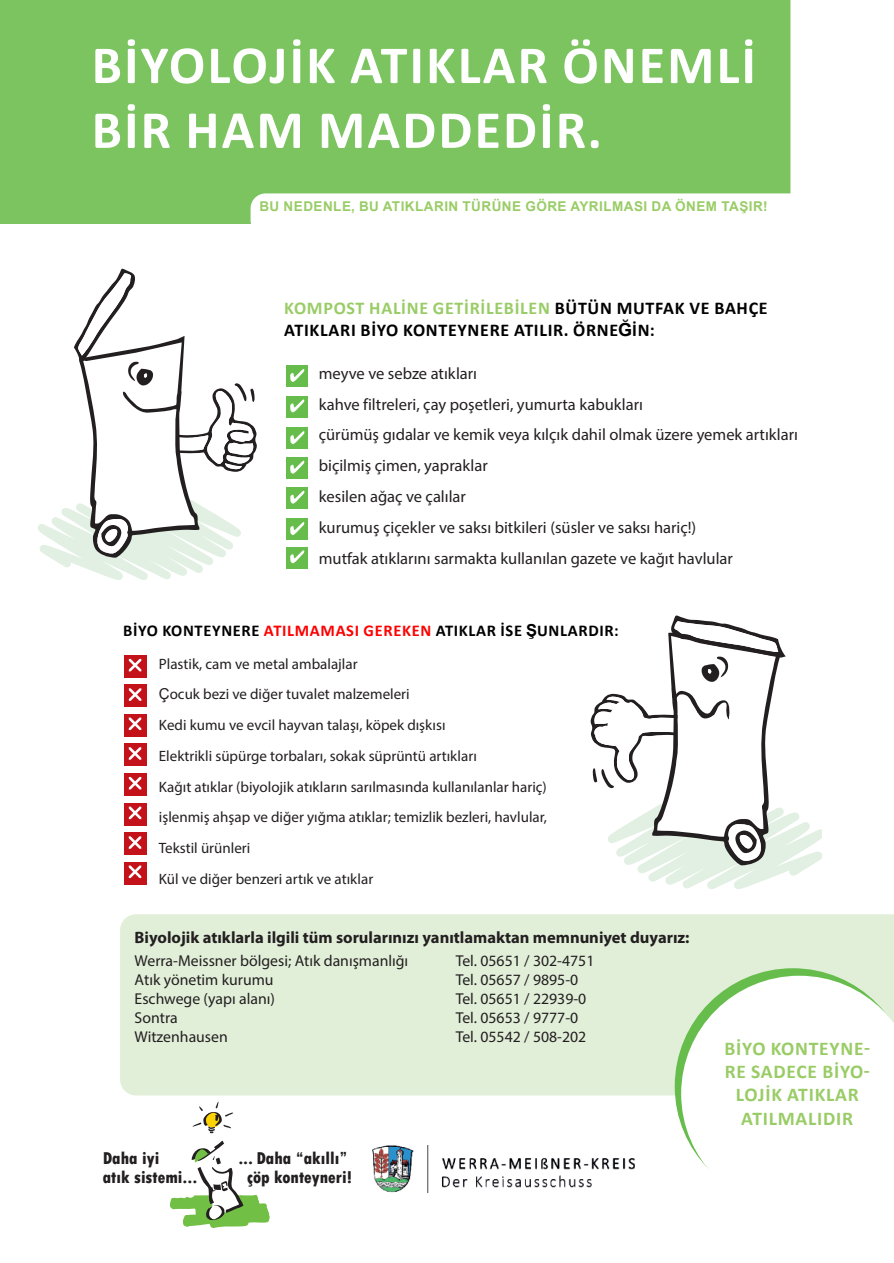
<style>
.page{position:relative;width:894px;height:1263px;background:#fff}
.page>*{position:absolute;margin:0;border:0;box-sizing:border-box;transform-origin:0 0}
.t1{font:700 54px "Calibri";letter-spacing:.04em;color:#fff}
.t2{font:700 19.5px "Calibri";letter-spacing:.04em;color:#9c6}
.t3{font:700 18px/21.6px "Calibri";letter-spacing:.04em;color:#000}
.t4{font:800 condensed 18px "Tw Cen";color:#231f20}
.t5{font:16.5px "Myriad Pro";color:#231f20}
.t6{font:700 16.5px "Myriad Pro";color:#231f20}
.t7{font:700 16.5px "Calibri";letter-spacing:.04em;color:#000}
.t8{font:15.75px/18.9px "Myriad Pro";color:#231f20}
.t9{font:15px "Myriad Pro";color:#231f20}
.t10{font:700 13.5px "Arial";letter-spacing:.035em;color:#9c6}
.s1{color:#9c6}
.s2{font-family:"Arial"}
.s3{color:#f00}
</style>
<div class="page">
<div style="left:120px;top:914px;width:773px;height:181px;background:#e1efd9"></div>
<img style="left:372px;top:1145px;width:262px;height:47px">
<svg style="left:192px;top:1101px;width:41px;height:32px"></svg>
<svg style="left:170px;top:1140px;width:100px;height:88px"></svg>
<div style="left:0;top:0;width:790px;height:224px;background:#7bc460"></div>
<div style="left:250px;top:193px;width:623px;height:42px;background:#fff;border-radius:15px"></div>
<svg style="left:38px;top:268px;width:219px;height:312px"></svg>
<div style="left:286px;top:366px;width:22px;height:21px;background:#67bd4c"></div>
<svg style="left:290px;top:369px;width:14px;height:13px"></svg>
<div style="left:286px;top:396px;width:22px;height:21px;background:#67bd4c"></div>
<svg style="left:290px;top:399px;width:14px;height:13px"></svg>
<div style="left:286px;top:428px;width:22px;height:21px;background:#67bd4c"></div>
<svg style="left:290px;top:431px;width:14px;height:13px"></svg>
<div style="left:286px;top:457px;width:22px;height:21px;background:#67bd4c"></div>
<svg style="left:290px;top:461px;width:14px;height:13px"></svg>
<div style="left:286px;top:487px;width:22px;height:21px;background:#67bd4c"></div>
<svg style="left:290px;top:491px;width:14px;height:12px"></svg>
<div style="left:286px;top:519px;width:22px;height:21px;background:#67bd4c"></div>
<svg style="left:290px;top:522px;width:14px;height:13px"></svg>
<div style="left:286px;top:547px;width:22px;height:21px;background:#67bd4c"></div>
<svg style="left:290px;top:550px;width:14px;height:13px"></svg>
<div style="left:124px;top:655px;width:22px;height:22px;background:#c4121a"></div>
<svg style="left:129px;top:659px;width:12px;height:12px"></svg>
<div style="left:124px;top:684px;width:22px;height:23px;background:#c4121a"></div>
<svg style="left:129px;top:688px;width:12px;height:13px"></svg>
<div style="left:124px;top:714px;width:22px;height:22px;background:#c4121a"></div>
<svg style="left:129px;top:717px;width:12px;height:13px"></svg>
<div style="left:124px;top:743px;width:22px;height:23px;background:#c4121a"></div>
<svg style="left:129px;top:747px;width:12px;height:12px"></svg>
<div style="left:124px;top:773px;width:22px;height:22px;background:#c4121a"></div>
<svg style="left:129px;top:777px;width:12px;height:12px"></svg>
<div style="left:124px;top:803px;width:22px;height:22px;background:#c4121a"></div>
<svg style="left:129px;top:806px;width:12px;height:13px"></svg>
<div style="left:124px;top:832px;width:22px;height:23px;background:#c4121a"></div>
<svg style="left:129px;top:836px;width:12px;height:13px"></svg>
<div style="left:124px;top:862px;width:22px;height:22px;background:#c4121a"></div>
<svg style="left:129px;top:865px;width:12px;height:13px"></svg>
<svg style="left:590px;top:615px;width:231px;height:274px"></svg>
<svg style="left:674px;top:968px;width:219px;height:156px;background:#c2e2b5"></svg>
<svg style="left:681px;top:975px;width:212px;height:194px"></svg>
<p class="t1" style="left:92px;top:27px;width:665px">BIYOLOJIK ATIKLAR ÖNEMLI</p>
<p class="t1" style="left:92px;top:92px;width:511px">BIR HAM MADDEDIR.</p>
<p class="t10" style="left:259px;top:197px;width:509px">BU NEDENLE, BU ATIKLARIN TÜRÜNE GÖRE AYRILMASI DA ÖNEM TAŞIR!</p>
<p class="t3" style="left:284px;top:297px;width:484px"><span class="s1">KOMPOST HALINE GETIRILEBILEN</span> BÜTÜN MUTFAK VE BAHÇE<br>ATIKLARI BIYO KONTEYNERE ATILIR. ÖRNE<span class="s2">Ğ</span>IN:</p>
<p class="t5" style="left:318px;top:363px;width:160px">meyve ve sebze atıkları</p>
<p class="t5" style="left:318px;top:394px;width:326px">kahve filtreleri, çay poşetleri, yumurta kabukları</p>
<p class="t5" style="left:318px;top:425px;width:480px">çürümüş gıdalar ve kemik veya kılçık dahil olmak üzere yemek artıkları</p>
<p class="t5" style="left:318px;top:455px;width:170px">biçilmiş çimen, yapraklar</p>
<p class="t5" style="left:318px;top:486px;width:149px">kesilen ağaç ve çalılar</p>
<p class="t5" style="left:318px;top:517px;width:379px">kurumuş çiçekler ve saksı bitkileri (süsler ve saksı hariç (!</p>
<p class="t5" style="left:318px;top:548px;width:415px">mutfak atıklarını sarmakta kullanılan gazete ve kağıt havlular</p>
<p class="t7" style="left:123px;top:619px;width:496px">BIYO KONTEYNERE <span class="s3">ATILMAMASI GEREKEN</span> ATIKLAR ISE <span class="s2">Ş</span>UNLARDIR:</p>
<p class="t9" style="left:159px;top:654px;width:200px">Plastik, cam ve metal ambalajlar</p>
<p class="t9" style="left:159px;top:685px;width:252px"><span class="s2">Ç</span>ocuk bezi ve diğer tuvalet malzemeleri</p>
<p class="t9" style="left:159px;top:716px;width:288px">Kedi kumu ve evcil hayvan talaşı, köpek dışkısı</p>
<p class="t9" style="left:159px;top:746px;width:319px">Elektrikli süpürge torbaları, sokak süprüntü artıkları</p>
<p class="t9" style="left:159px;top:777px;width:389px">Kağıt atıklar (biyolojik atıkların sarılmasında kullanılanlar hariç(</p>
<p class="t9" style="left:159px;top:808px;width:389px">işlenmiş ahşap ve diğer yığma atıklar; temizlik bezleri, havlular,</p>
<p class="t9" style="left:159px;top:839px;width:93px">Tekstil ürünleri</p>
<p class="t9" style="left:159px;top:869px;width:216px">Kül ve diğer benzeri artık ve atıklar</p>
<p class="t6" style="left:135px;top:926px;width:556px">Biyolojik atıklarla ilgili tüm sorularınızı yanıtlamaktan memnuniyet duyarız:</p>
<p class="t8" style="left:135px;top:951px;width:275px">Werra-Meissner bölgesi; Atık danışmanlığı<br>Atık yönetim kurumu</p>
<p class="t8" style="left:135px;top:989px;width:142px">Eschwege (yapı alanı(<br>Sontra<br>Witzenhausen</p>
<p class="t8" style="left:455px;top:951px;width:140px">Tel. 05651 / 302-4751</p>
<p class="t8" style="left:455px;top:970px;width:124px">Tel. 05657 / 9895-0</p>
<p class="t8" style="left:455px;top:989px;width:132px">Tel. 05651 / 22939-0</p>
<p class="t8" style="left:455px;top:1008px;width:124px">Tel. 05653 / 9777-0</p>
<p class="t8" style="left:455px;top:1027px;width:132px">Tel. 05542 / 508-202</p>
<p class="t4" style="left:103px;top:1147px;width:58px">Daha iyi</p>
<p class="t4" style="left:103px;top:1167px;width:96px">atık sistemi...</p>
<p class="t4" style="left:238px;top:1147px;width:110px">... Daha “akıllı“</p>
<p class="t4" style="left:247px;top:1166px;width:106px">çöp konteyneri!</p>
<p class="t2" style="left:724px;top:1034px;width:147px">BIYO KONTEYNE-</p>
<p class="t2" style="left:724px;top:1057px;width:146px">RE SADECE BIYO-</p>
<p class="t2" style="left:735px;top:1081px;width:124px">LOJIK ATIKLAR</p>
<p class="t2" style="left:741px;top:1104px;width:113px">ATILMALIDIR</p>
</div>
